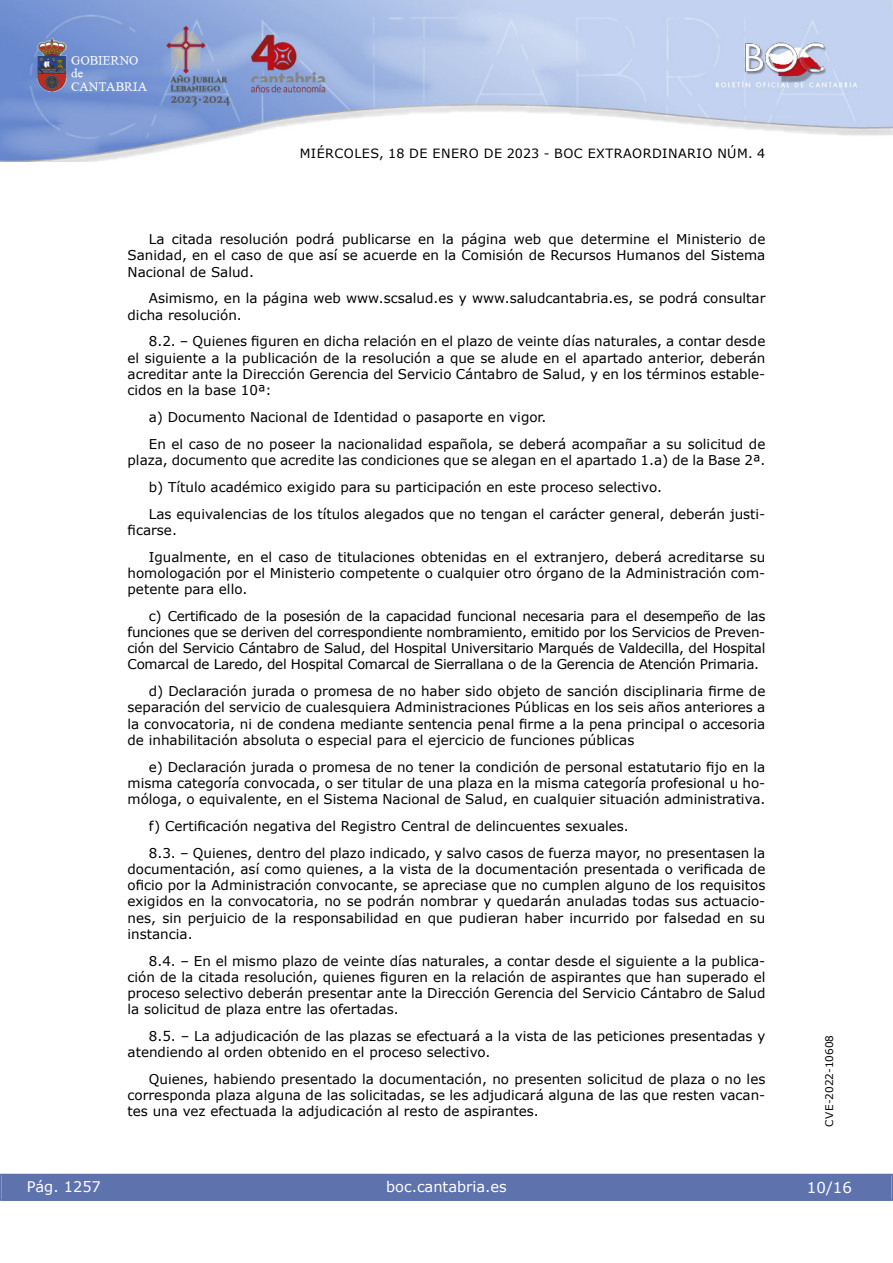
<style>
.page{position:relative;width:893px;height:1263px;background:#fff}
.page>*{position:absolute;margin:0;border:0;box-sizing:border-box;transform-origin:0 0}
.t1{font:15px "Verdana 2";color:#fff}
.t2{font:14.55px "Verdana 2";color:#fff}
.inicio_de_parrafo{font:13.5px/16.2px "Verdana 2";color:#000;text-align:justify}
.inicio_de_parrafo-2{font:13.5px/16.2px "Verdana";color:#000;text-align:justify}
.t3{font:12.75px "Verdana 2";letter-spacing:.035em;color:#000}
.t4{font:10.5px "Verdana 2";color:#000}
.s1{font-family:"Verdana"}
.s2{font-family:"Verdana 2"}
</style>
<div class="page">
<img style="left:0;top:0;width:893px;height:161px">
<div style="left:1px;top:1174px;width:890px;height:27px;background:#5e73ae"></div>
<p class="t3" style="left:300px;top:144px;width:467px">MIÉRCOLES, 18 DE ENERO DE 2023 - BOC EXTRAORDINARIO NÚM. 4</p>
<p class="inicio_de_parrafo" style="left:128px;top:231px;width:639px;text-indent:21px">La citada resolución podrá publicarse en la página web que determine el Ministerio de Sanidad, en el caso de que así se acuerde en la Comisión de Recursos Humanos del Sistema Nacional de Salud.</p>
<p class="inicio_de_parrafo" style="left:128px;top:290px;width:639px;text-indent:21px">Asimismo, en la página web www.scsalud.es y www.saludcantabria.es, se podrá consultar dicha resolución.</p>
<p class="inicio_de_parrafo" style="left:128px;top:333px;width:639px;text-indent:21px"><span class="s1">8.2. ‒ Quienes figuren en dicha relación en el plazo de veinte días naturales, a contar desde </span>el siguiente a la publicación de la resolución a que se alude en el apartado anterior, deberán acreditar ante la Dirección Gerencia del Servicio Cántabro de Salud, y en los términos estable&shy;cidos en la base 10ª:</p>
<p class="inicio_de_parrafo" style="left:149px;top:409px;width:399px">a) Documento Nacional de Identidad o pasaporte en vigor.</p>
<p class="inicio_de_parrafo" style="left:128px;top:436px;width:639px;text-align:right">En el caso de no poseer la nacionalidad española, se deberá acompañar a su solicitud de plaza, documento que acredite las condiciones que se alegan en el apartado 1.a) de la Base 2ª.</p>
<p class="inicio_de_parrafo" style="left:149px;top:479px;width:515px">b) Título académico exigido para su participación en este proceso selectivo.</p>
<p class="inicio_de_parrafo-2" style="left:128px;top:505px;width:639px;text-indent:21px">Las equivalencias de los títulos alegados que no tengan el carácter general, deberán justi&shy;ficarse.</p>
<p class="inicio_de_parrafo" style="left:128px;top:548px;width:639px;text-indent:21px"><span class="s1">Igualmente, en el caso de titulaciones obtenidas en el extranjero, deberá acreditarse su </span>homologación por el Ministerio competente o cualquier otro órgano de la Administración com&shy;petente para ello.</p>
<p class="inicio_de_parrafo" style="left:128px;top:608px;width:639px;text-indent:21px"><span class="s1">c) Certificado de la posesión de la capacidad funcional necesaria para el desempeño de las </span>funciones que se deriven del correspondiente nombramiento, emitido por los Servicios de Preven&shy;ción del Servicio Cántabro de Salud, del Hospital Universitario Marqués de Valdecilla, del Hospital Comarcal de Laredo, del Hospital Comarcal de Sierrallana o de la Gerencia de Atención Primaria.</p>
<p class="inicio_de_parrafo-2" style="left:128px;top:683px;width:639px;text-indent:21px">d) Declaración jurada o promesa de no haber sido objeto de sanción disciplinaria firme de <span class="s2">separación del servicio de cualesquiera Administraciones Públicas en los seis años anteriores a </span>la convocatoria, ni de condena mediante sentencia penal firme a la pena principal o accesoria de inhabilitación absoluta o especial para el ejercicio de funciones públicas</p>
<p class="inicio_de_parrafo" style="left:128px;top:758px;width:639px;text-indent:21px"><span class="s1">e) Declaración jurada o promesa de no tener la condición de personal estatutario fijo en la </span>misma categoría convocada, o ser titular de una plaza en la misma categoría profesional u ho&shy;móloga, o equivalente, en el Sistema Nacional de Salud, en cualquier situación administrativa.</p>
<p class="inicio_de_parrafo-2" style="left:149px;top:818px;width:481px">f) Certificación negativa del Registro Central de delincuentes sexuales.</p>
<p class="inicio_de_parrafo-2" style="left:128px;top:845px;width:639px;text-indent:21px">8.3. ‒ Quienes, dentro del plazo indicado, y salvo casos de fuerza mayor, no presentasen la documentación, así como quienes, a la vista de la documentación presentada o verificada de oficio por la Administración convocante, se apreciase que no cumplen alguno de los requisitos <span class="s2">exigidos en la convocatoria, no se podrán nombrar y quedarán anuladas todas sus actuacio&shy;</span>nes, sin perjuicio de la responsabilidad en que pudieran haber incurrido por falsedad en su <span class="s2">instancia.</span></p>
<p class="inicio_de_parrafo-2" style="left:128px;top:952px;width:639px;text-indent:21px">8.4. ‒ En el mismo plazo de veinte días naturales, a contar desde el siguiente a la publica&shy;ción de la citada resolución, quienes figuren en la relación de aspirantes que han superado el <span class="s2">proceso selectivo deberán presentar ante la Dirección Gerencia del Servicio Cántabro de Salud la solicitud de plaza entre las ofertadas.</span></p>
<p class="inicio_de_parrafo-2" style="left:128px;top:1028px;width:639px;text-indent:21px">8.5. ‒ La adjudicación de las plazas se efectuará a la vista de las peticiones presentadas y <span class="s2">atendiendo al orden obtenido en el proceso selectivo.</span></p>
<p class="inicio_de_parrafo-2" style="left:128px;top:1071px;width:639px;text-indent:21px"><span class="s2">Quienes, habiendo presentado la documentación, no presenten solicitud de plaza o no les </span>corresponda plaza alguna de las solicitadas, se les adjudicará alguna de las que resten vacan&shy;tes una vez efectuada la adjudicación al resto de aspirantes.</p>
<p class="t2" style="left:27px;top:1177px;width:76px">Pág. 1257</p>
<p class="t2" style="left:386px;top:1177px;width:122px">boc.cantabria.es</p>
<p class="t4" style="left:822px;top:1126px;width:93px;rotate:-90deg">CVE-2022-10608</p>
<p class="t1" style="left:807px;top:1177px;width:46px">10/16</p>
</div>
